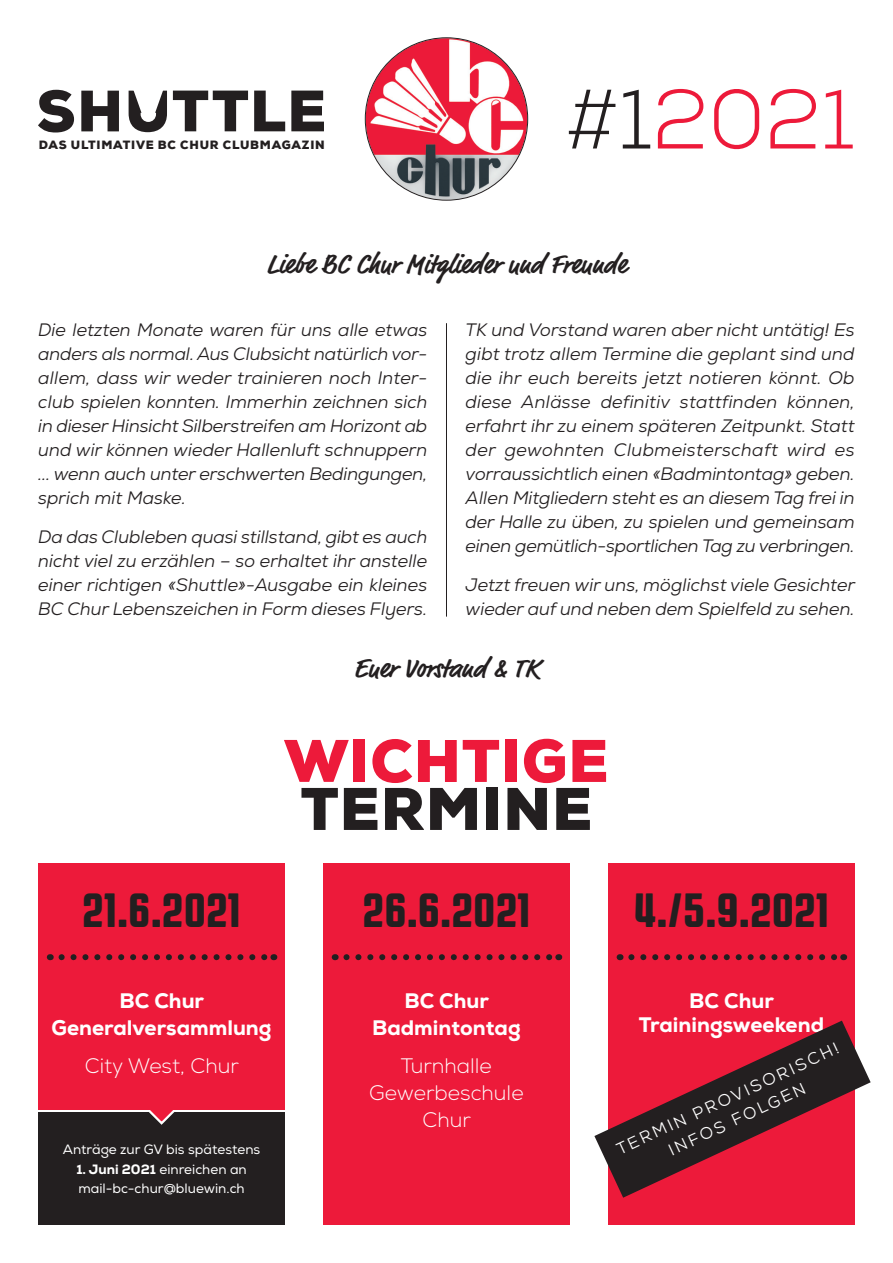
<style>
.page{position:relative;width:893px;height:1263px;background:#fff}
.page>*{position:absolute;margin:0;border:0;box-sizing:border-box;transform-origin:0 0}
.t1{font:300 84px "Nexa";color:#ed1a3a}
.t2{font:900 60px "Nexa";letter-spacing:.015em;color:#ed1a3a}
.t3{font:900 60px "Nexa";letter-spacing:.015em;color:#231f20}
.t4{font:900 58.2px "Nexa";letter-spacing:.03em;color:#231f20}
.t5{font:48px "PAG Revolucion";color:#231f20}
.t6{font:700 27px "Market Pro";color:#231f20}
.t7{font:800 21px/27px "Nexa";color:#fff;text-align:center}
.t8{font:300 21px/27px "Nexa";color:#fff;text-align:center}
.t9{font:italic 18px/24px "Nexa";letter-spacing:-.005em;color:#231f20;text-align:justify}
.t10{font:16.5px/22.5px "Nexa";color:#fff;text-align:center}
.t11{font:13.5px/19.5px "Nexa";color:#fff}
.t12{font:900 12px "Nexa";letter-spacing:.065em;color:#231f20}
.s1{color:#231f20}
.s2{font-weight:800}
</style>
<div class="page">
<div style="left:38px;top:1112px;width:247px;height:113px;background:#231f20"></div>
<svg style="left:149px;top:1110px;width:26px;height:15px"></svg>
<img style="left:366px;top:38px;width:161px;height:162px;border-radius:81px">
<div style="left:135px;top:91px;width:23px;height:33px;background:#231f20"></div>
<svg style="left:134px;top:91px;width:24px;height:31px"></svg>
<div style="left:38px;top:863px;width:247px;height:247px;background:#ed1a3a"></div>
<div style="left:323px;top:863px;width:247px;height:362px;background:#ed1a3a"></div>
<div style="left:608px;top:863px;width:247px;height:362px;background:#ed1a3a"></div>
<svg style="left:62px;top:954px;width:205px;height:6px"></svg>
<svg style="left:346px;top:954px;width:206px;height:6px"></svg>
<svg style="left:631px;top:954px;width:206px;height:6px"></svg>
<svg style="left:594px;top:1020px;width:277px;height:178px"></svg>
<hr style="left:446px;top:323px;width:1px;height:294px;background:#231f20">
<h3 class="t4" style="left:37px;top:74px;width:291px">SHUTTLE</h3>
<p class="t12" style="left:39px;top:137px;width:287px">DAS ULTIMATIVE BC CHUR CLUBMAGAZIN</p>
<h1 class="t1" style="left:566px;top:70px;width:290px"><span class="s1">#1</span>2021</h1>
<h3 class="t6" style="left:266px;top:245px;width:362px">Liebe BC Chur Mitglieder und Freunde</h3>
<p class="t9" style="left:38px;top:318px;width:391px">Die letzten Monate waren für uns alle etwas anders als normal. Aus Clubsicht natürlich vor&shy;allem, dass wir weder trainieren noch Inter&shy;club spielen konnten. Immerhin zeichnen sich in dieser Hinsicht Silberstreifen am Horizont ab und wir können wieder Hallenluft schnuppern ... wenn auch unter erschwerten Bedingungen, sprich mit Maske.</p>
<p class="t9" style="left:38px;top:525px;width:391px">Da das Clubleben quasi stillstand, gibt es auch nicht viel zu erzählen – so erhaltet ihr anstelle einer richtigen «Shuttle»-Ausgabe ein kleines BC Chur Lebenszeichen in Form dieses Flyers.</p>
<p class="t9" style="left:466px;top:318px;width:391px">TK und Vorstand waren aber nicht untätig! Es gibt trotz allem Termine die geplant sind und die ihr euch bereits jetzt notieren könnt. Ob diese Anlässe definitiv stattfinden können, erfahrt ihr zu einem späteren Zeitpunkt. Statt der gewohnten Clubmeisterschaft wird es vorraussichtlich einen «Badmintontag» geben.<br>Allen Mitgliedern steht es an diesem Tag frei in der Halle zu üben, zu spielen und gemeinsam einen gemütlich-sportlichen Tag zu verbringen.</p>
<p class="t9" style="left:466px;top:573px;width:391px">Jetzt freuen wir uns, möglichst viele Gesichter wieder auf und neben dem Spielfeld zu sehen.</p>
<h3 class="t6" style="left:354px;top:649px;width:187px">Euer Vorstand &amp; TK</h3>
<h3 class="t5" style="left:82px;top:884px;width:160px">21.6.2021</h3>
<h2 class="t2" style="left:284px;top:722px;width:326px">WICHTIGE</h2>
<h2 class="t3" style="left:301px;top:770px;width:293px">TERMINE</h2>
<h3 class="t5" style="left:362px;top:884px;width:169px">26.6.2021</h3>
<h3 class="t5" style="left:634px;top:884px;width:197px">4./5.9.2021</h3>
<p class="t7" style="left:52px;top:987px;width:222px">BC Chur<br>Generalversammlung</p>
<p class="t8" style="left:85px;top:1052px;width:155px">City West, Chur</p>
<p class="t11" style="left:63px;top:1140px;width:199px">Anträge zur GV bis spätestens</p>
<p class="t11" style="left:76px;top:1160px;width:172px"><span class="s2">1. Juni 2021</span> einreichen an mail-bc-chur@bluewin.ch</p>
<p class="t7" style="left:372px;top:987px;width:150px">BC Chur<br>Badmintontag</p>
<p class="t8" style="left:369px;top:1052px;width:156px">Turnhalle<br>Gewerbeschule<br>Chur</p>
<p class="t7" style="left:639px;top:989px;width:187px;line-height:24px">BC Chur<br>Trainingsweekend</p>
<p class="t10" style="left:613px;top:1140px;width:244px;rotate:-25deg">TERMIN PROVISORISCH!<br>INFOS FOLGEN</p>
</div>
